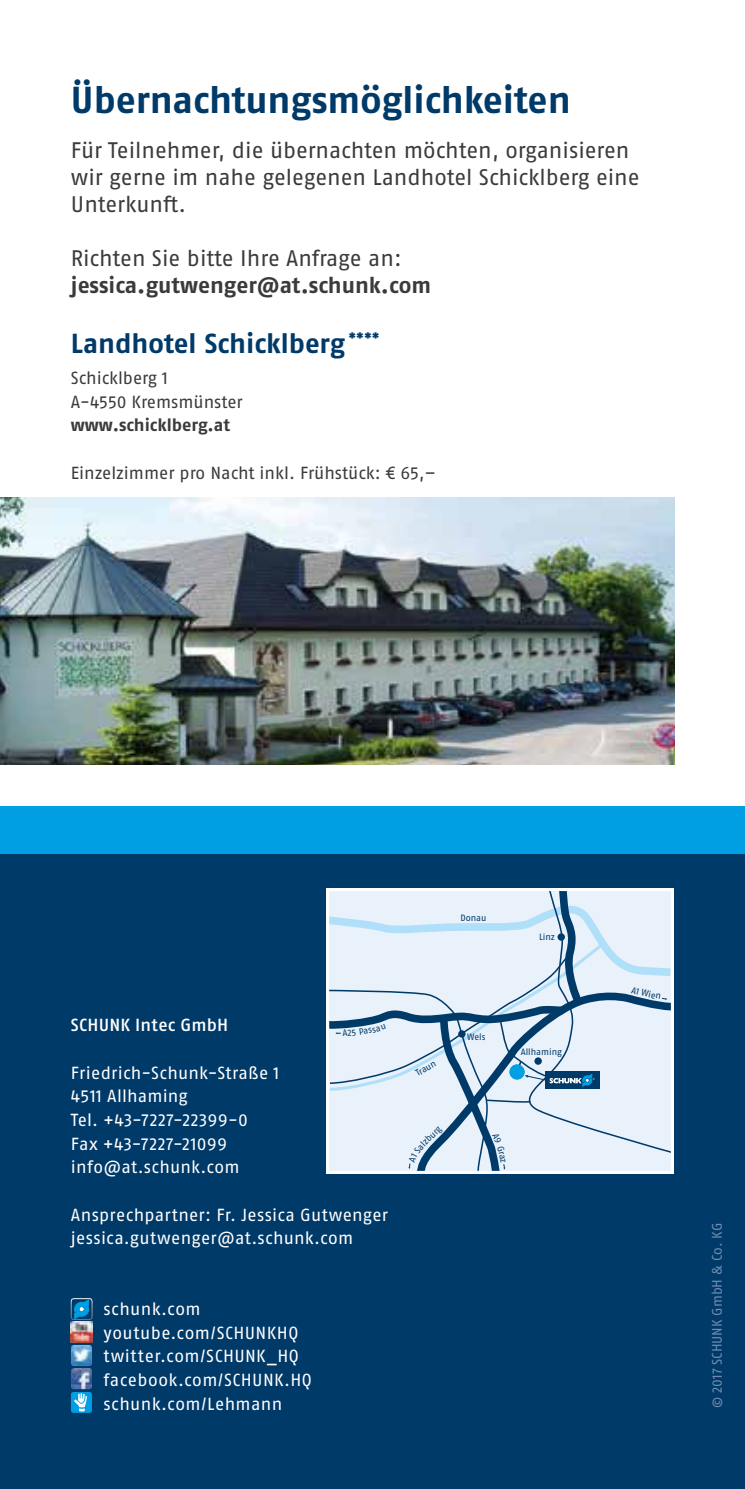
<style>
.page{position:relative;width:745px;height:1489px;background:#fff}
.page>*{position:absolute;margin:0;border:0;box-sizing:border-box;transform-origin:0 0}
.t1{font:700 37.5px "SCHUNK Fago Pro";letter-spacing:-.005em;color:#003a69}
.t2{font:700 27.5px "SCHUNK Fago Pro";color:#003a69}
.t3{font:22.5px/27px "SCHUNK Fago Pro";letter-spacing:-.005em;color:#3b3b3a}
.t4{font:700 22.5px "SCHUNK Fago Pro";letter-spacing:-.005em;color:#3b3b3a}
.t5{font:17.5px/23.8px "SCHUNK Fago Pro";letter-spacing:.02em;color:#fff}
.t6{font:17.5px/23.8px "SCHUNK Fago Pro";letter-spacing:-.005em;color:#3b3b3a}
.t7{font:700 17.5px "SCHUNK Fago Pro";color:#3b3b3a}
.t8{font:500 17.5px "SCHUNK Fago Pro";letter-spacing:.01em;color:#fff}
.t9{font:13.75px "SCHUNK Fago Pro";color:#728caf}
.t10{font:9.25px "SCHUNK Fago Pro";letter-spacing:-.005em;color:#003a69}
</style>
<div class="page">
<div style="left:0;top:816px;width:744px;height:672px;background:#003a69"></div>
<div style="left:71px;top:1298px;width:21px;height:21px;border:1px solid #fff;border-radius:3px"></div>
<svg style="left:74px;top:1299px;width:15px;height:19px"></svg>
<img style="left:71px;top:1321px;width:21px;height:21px">
<img style="left:71px;top:1345px;width:21px;height:20px">
<img style="left:71px;top:1368px;width:21px;height:20px">
<div style="left:71px;top:1391px;width:21px;height:21px;background:#009ee3;border-radius:3px"></div>
<svg style="left:74px;top:1393px;width:13px;height:18px"></svg>
<img style="left:0;top:497px;width:673px;height:267px">
<div style="left:0;top:805px;width:744px;height:48px;background:#009ee3"></div>
<svg style="left:326px;top:888px;width:347px;height:285px;background:#d2e0ee"></svg>
<h1 class="t1" style="left:71px;top:77px;width:501px">Übernachtungsmöglichkeiten</h1>
<p class="t3" style="left:71px;top:136px;width:570px">Für Teilnehmer, die übernachten möchten, organisieren wir gerne im nahe gelegenen Landhotel Schicklberg eine<br>Unterkunft.</p>
<p class="t3" style="left:71px;top:244px;width:332px">Richten Sie bitte Ihre Anfrage an:</p>
<p class="t4" style="left:71px;top:271px;width:361px">jessica.gutwenger@at.schunk.com</p>
<h2 class="t2" style="left:71px;top:327px;width:310px">Landhotel Schicklberg <sup>****</sup></h2>
<p class="t6" style="left:71px;top:366px;width:173px">Schicklberg 1<br>A-4550 Kremsmünster</p>
<p class="t7" style="left:71px;top:414px;width:160px">www.schicklberg.at</p>
<p class="t6" style="left:71px;top:461px;width:366px">Einzelzimmer pro Nacht inkl. Frühstück: € 65,–</p>
<p class="t10" style="left:460px;top:912px;width:28px">Donau</p>
<p class="t8" style="left:71px;top:1014px;width:159px">SCHUNK Intec GmbH</p>
<p class="t5" style="left:71px;top:1060px;width:209px">Friedrich-Schunk-Straße 1<br>4511 Allhaming<br>Tel. +43-7227-22399-0<br>Fax +43-7227-21099 info@at.schunk.com</p>
<p class="t5" style="left:71px;top:1202px;width:318px">Ansprechpartner: Fr. Jessica Gutwenger jessica.gutwenger@at.schunk.com</p>
<p class="t5" style="left:103px;top:1297px;width:210px">schunk.com youtube.com/SCHUNKHQ twitter.com/SCHUNK_HQ facebook.com/SCHUNK.HQ schunk.com/Lehmann</p>
<p class="t10" style="left:413px;top:1068px;width:24px;rotate:-30deg">Traun</p>
<p class="t10" style="left:467px;top:1031px;width:20px">Wels</p>
<p class="t10" style="left:538px;top:931px;width:17px">Linz</p>
<p class="t10" style="left:520px;top:1045px;width:43px">Allhaming</p>
<p class="t9" style="left:708px;top:1407px;width:187px;rotate:-90deg">© 2017 SCHUNK GmbH &amp; Co. KG</p>
</div>
